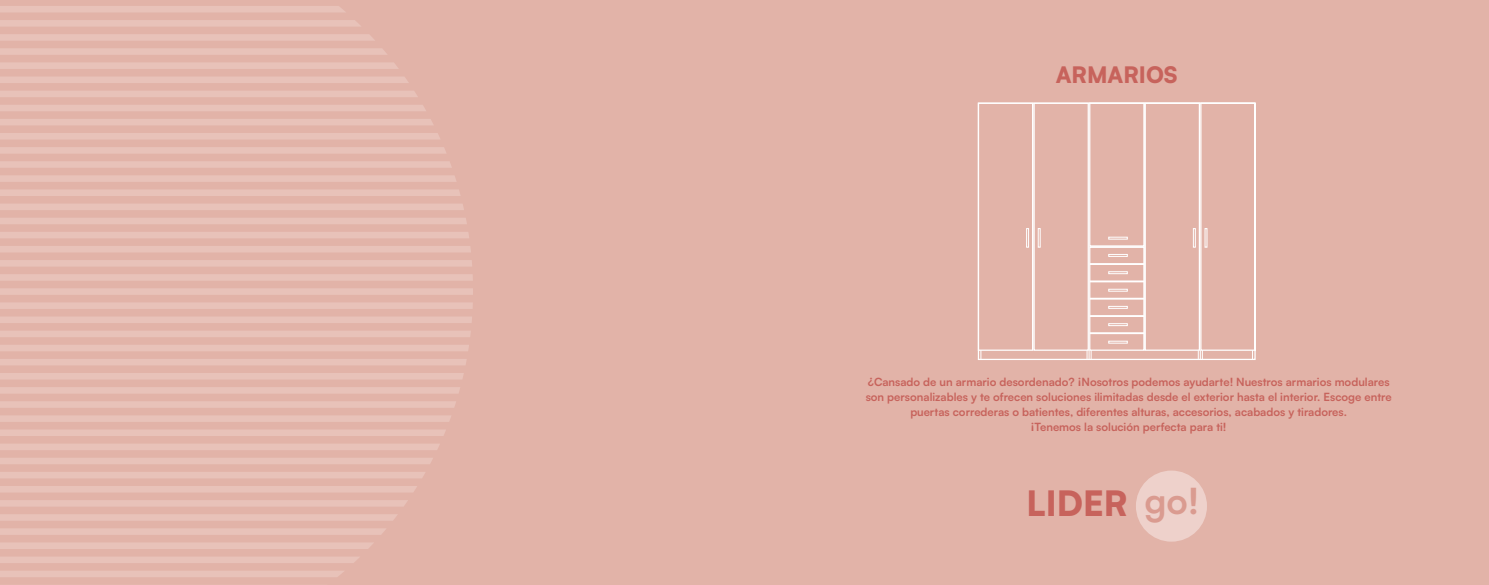
<style>
.page{position:relative;width:1489px;height:585px;background:#fff}
.page>*{position:absolute;margin:0;border:0;box-sizing:border-box;transform-origin:0 0}
.t1{font:900 34.62px "Satoshi";color:#c7635c}
.t2{font:900 22.5px "Satoshi";color:#c7635c}
.t3{font:700 11.25px/15px "Satoshi";color:#c7635c;text-align:center}
.s1{font-weight:700;font-size:35.88px;color:#da9b90}
</style>
<div class="page">
<div style="left:0;top:0;width:1488px;height:585px;background:#e2b3a8"></div>
<svg style="left:977px;top:102px;width:279px;height:258px"></svg>
<svg style="left:977px;top:102px;width:112px;height:249px"></svg>
<svg style="left:980px;top:228px;width:272px;height:132px"></svg>
<svg style="left:0;top:6px;width:473px;height:571px"></svg>
<div style="left:1135px;top:470px;width:71px;height:71px;background:#eed1cb;border-radius:50%"></div>
<h2 class="t2" style="left:1055px;top:57px;width:123px">ARMARIOS</h2>
<p class="t3" style="left:865px;top:373px;width:527px">¿Cansado de un armario desordenado? ¡Nosotros podemos ayudarte! Nuestros armarios modulares son personalizables y te ofrecen soluciones ilimitadas desde el exterior hasta el interior. Escoge entre puertas correderas o batientes, diferentes alturas, accesorios, acabados y tiradores.<br>¡Tenemos la solución perfecta para ti!</p>
<h1 class="t1" style="left:1026px;top:476px;width:174px">LIDER <span class="s1">go!</span></h1>
</div>
